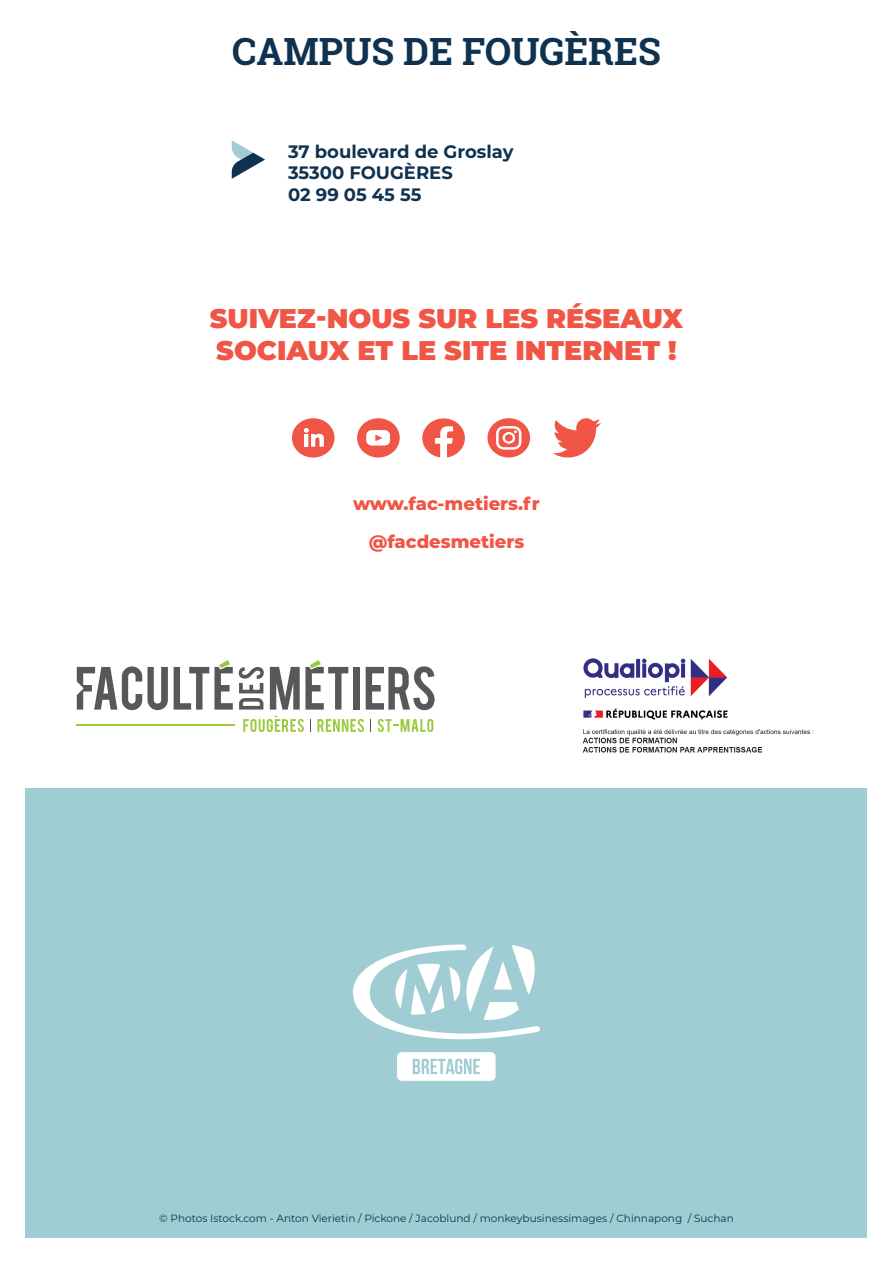
<style>
.page{position:relative;width:893px;height:1263px;background:#fff}
.page>*{position:absolute;margin:0;border:0;box-sizing:border-box;transform-origin:0 0}
.Style_de_paragraphe_1{font:700 37.5px "Roboto Slab";color:#0f3250}
.Style_de_paragraphe_1-2{font:900 27px/32.4px "Montserrat";color:#f05545}
.Style_de_paragraphe_1-3{font:700 18px "Montserrat";color:#0f3250}
.Style_de_paragraphe_1-4{font:800 18px "Montserrat";color:#f05545}
.t1{font:10.5px "Montserrat";color:#0f3250}
</style>
<div class="page">
<div style="left:26px;top:788px;width:841px;height:449px;background:#a0ccd3"></div>
<img style="left:582px;top:658px;width:232px;height:95px">
<svg style="left:353px;top:944px;width:187px;height:95px"></svg>
<svg style="left:397px;top:1052px;width:99px;height:29px"></svg>
<svg style="left:232px;top:140px;width:33px;height:39px"></svg>
<svg style="left:292px;top:418px;width:43px;height:39px"></svg>
<svg style="left:357px;top:418px;width:43px;height:39px"></svg>
<svg style="left:422px;top:418px;width:43px;height:39px"></svg>
<svg style="left:487px;top:418px;width:43px;height:39px"></svg>
<div style="left:505px;top:434px;width:8px;height:7px;background:#f05545;border-radius:50%"></div>
<svg style="left:553px;top:418px;width:48px;height:39px"></svg>
<hr style="left:76px;top:725px;width:159px;height:1px;background:#99ca3b">
<svg style="left:77px;top:666px;width:91px;height:44px"></svg>
<svg style="left:174px;top:660px;width:59px;height:50px"></svg>
<svg style="left:239px;top:660px;width:196px;height:72px"></svg>
<p class="Style_de_paragraphe_1" style="left:232px;top:26px;width:430px">CAMPUS DE FOUGÈRES</p>
<p class="Style_de_paragraphe_1-3" style="left:288px;top:138px;width:227px">37 boulevard de Groslay</p>
<p class="Style_de_paragraphe_1-3" style="left:288px;top:160px;width:166px">35300 FOUGÈRES</p>
<p class="Style_de_paragraphe_1-3" style="left:288px;top:182px;width:135px">02 99 05 45 55</p>
<p class="Style_de_paragraphe_1-2" style="left:210px;top:301px;width:475px">SUIVEZ-NOUS SUR LES RÉSEAUX<br>SOCIAUX ET LE SITE INTERNET !</p>
<p class="Style_de_paragraphe_1-4" style="left:353px;top:491px;width:188px">www.fac-metiers.fr</p>
<p class="Style_de_paragraphe_1-4" style="left:369px;top:529px;width:157px">@facdesmetiers</p>
<p class="t1" style="left:159px;top:1211px;width:576px">© Photos Istock.com - Anton Vierietin / Pickone / Jacoblund / monkeybusinessimages / Chinnapong / Suchan</p>
</div>
